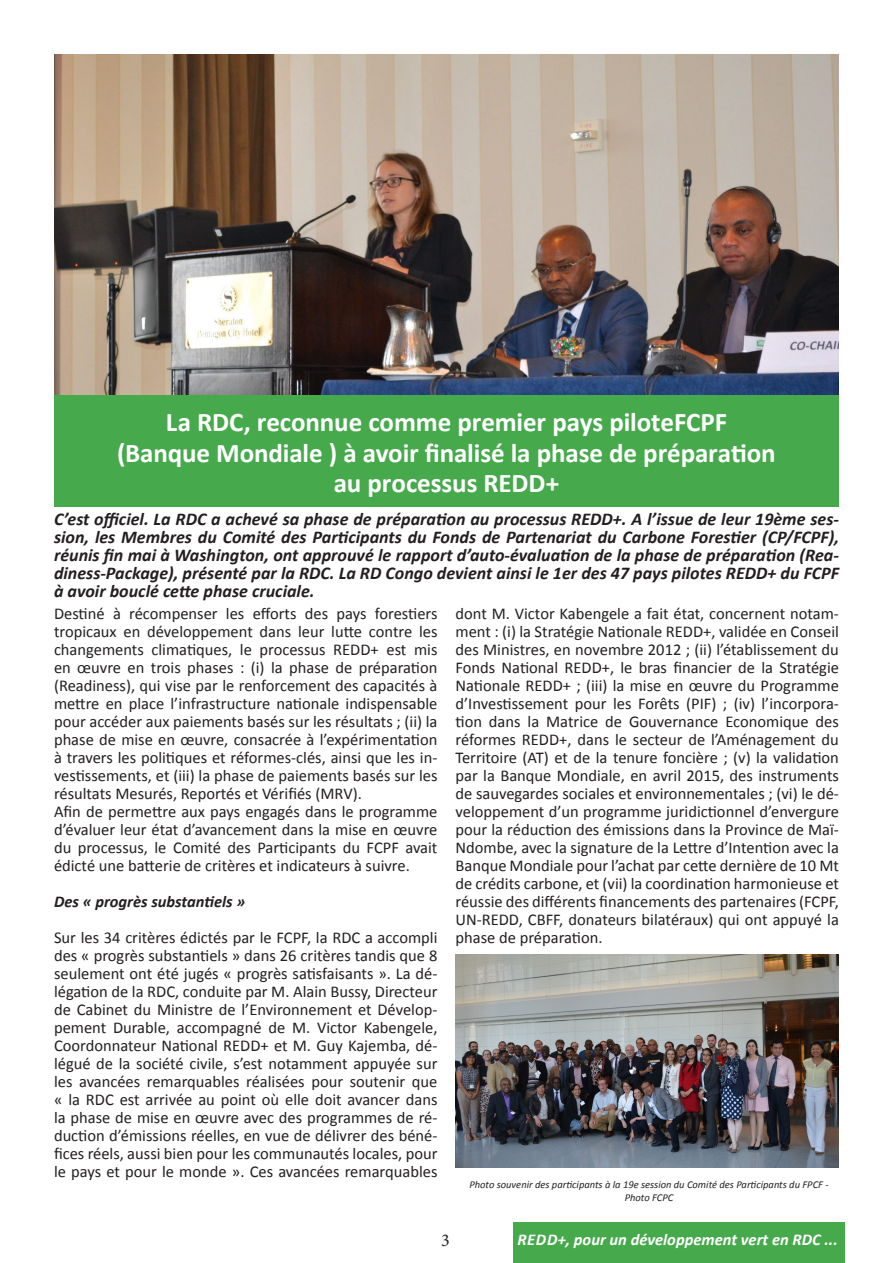
<style>
.page{position:relative;width:893px;height:1263px;background:#fff}
.page>*{position:absolute;margin:0;border:0;box-sizing:border-box;transform-origin:0 0}
.t1{font:700 27px "Calibri";letter-spacing:-.005em;color:#fff}
.t2{font:italic 700 18px/18px "Calibri";color:#231f20;text-align:justify}
.t3{font:18px "Minion Pro";color:#231f20}
.t4{font:16.5px/18px "Calibri";color:#231f20;text-align:justify}
.t5{font:italic 700 16.5px "Calibri";color:#fff}
.t6{font:700 16.5px "Calibri";color:#fff}
.t7{font:italic 700 16.5px "Calibri";color:#231f20}
.t8{font:italic 10.5px "Calibri";color:#231f20}
</style>
<div class="page">
<img style="left:54px;top:54px;width:785px;height:341px">
<div style="left:54px;top:395px;width:785px;height:112px;background:#46aa4c"></div>
<img style="left:455px;top:954px;width:384px;height:214px">
<div style="left:513px;top:1222px;width:331px;height:41px;background:#46aa4c"></div>
<p class="t1" style="left:166px;top:405px;width:563px">La RDC, reconnue comme premier pays piloteFCPF</p>
<p class="t1" style="left:117px;top:435px;width:660px">(Banque Mondiale ) à avoir finalisé la phase de préparation</p>
<p class="t1" style="left:334px;top:466px;width:227px">au processus REDD+</p>
<p class="t2" style="left:54px;top:510px;width:786px">C’est officiel. La RDC a achevé sa phase de préparation au processus REDD+. A l’issue de leur 19ème ses&shy;sion, les Membres du Comité des Participants du Fonds de Partenariat du Carbone Forestier (CP/FCPF), réunis fin mai à Washington, ont approuvé le rapport d’auto-évaluation de la phase de préparation (Rea&shy;diness-Package), présenté par la RDC. La RD Congo devient ainsi le 1er des 47 pays pilotes REDD+ du FCPF à avoir bouclé cette phase cruciale.</p>
<p class="t4" style="left:54px;top:604px;width:385px">Destiné à récompenser les efforts des pays forestiers tropicaux en développement dans leur lutte contre les changements climatiques, le processus REDD+ est mis en œuvre en trois phases : (i) la phase de préparation (Readiness), qui vise par le renforcement des capacités à mettre en place l’infrastructure nationale indispensable pour accéder aux paiements basés sur les résultats ; (ii) la phase de mise en œuvre, consacrée à l’expérimentation à travers les politiques et réformes-clés, ainsi que les in&shy;vestissements, et (iii) la phase de paiements basés sur les résultats Mesurés, Reportés et Vérifiés (MRV).</p>
<p class="t4" style="left:54px;top:802px;width:385px">Afin de permettre aux pays engagés dans le programme d’évaluer leur état d’avancement dans la mise en œuvre du processus, le Comité des Participants du FCPF avait édicté une batterie de critères et indicateurs à suivre.</p>
<p class="t7" style="left:54px;top:891px;width:193px">Des « progrès substantiels »</p>
<p class="t4" style="left:54px;top:928px;width:385px">Sur les 34 critères édictés par le FCPF, la RDC a accompli des « progrès substantiels » dans 26 critères tandis que 8 seulement ont été jugés « progrès satisfaisants ». La dé&shy;légation de la RDC, conduite par M. Alain Bussy, Directeur de Cabinet du Ministre de l’Environnement et Dévelop&shy;pement Durable, accompagné de M. Victor Kabengele, Coordonnateur National REDD+ et M. Guy Kajemba, dé&shy;légué de la société civile, s’est notamment appuyée sur les avancées remarquables réalisées pour soutenir que « la RDC est arrivée au point où elle doit avancer dans la phase de mise en œuvre avec des programmes de ré&shy;duction d’émissions réelles, en vue de délivrer des béné&shy;fices réels, aussi bien pour les communautés locales, pour le pays et pour le monde ». Ces avancées remarquables</p>
<p class="t4" style="left:455px;top:604px;width:385px">dont M. Victor Kabengele a fait état, concernent notam&shy;ment : (i) la Stratégie Nationale REDD+, validée en Conseil des Ministres, en novembre 2012 ; (ii) l’établissement du Fonds National REDD+, le bras financier de la Stratégie Nationale REDD+ ; (iii) la mise en œuvre du Programme d’Investissement pour les Forêts (PIF) ; (iv) l’incorpora&shy;tion dans la Matrice de Gouvernance Economique des réformes REDD+, dans le secteur de l’Aménagement du Territoire (AT) et de la tenure foncière ; (v) la validation par la Banque Mondiale, en avril 2015, des instruments de sauvegardes sociales et environnementales ; (vi) le dé&shy;veloppement d’un programme juridictionnel d’envergure pour la réduction des émissions dans la Province de Maï-Ndombe, avec la signature de la Lettre d’Intention avec la Banque Mondiale pour l’achat par cette dernière de 10 Mt de crédits carbone, et (vii) la coordination harmonieuse et réussie des différents financements des partenaires (FCPF, UN-REDD, CBFF, donateurs bilatéraux) qui ont appuyé la phase de préparation.</p>
<p class="t8" style="left:469px;top:1178px;width:361px">Photo souvenir des participants à la 19e session du Comité des Participants du FPCF -</p>
<p class="t8" style="left:625px;top:1190px;width:50px">Photo FCPC</p>
<p class="t5" style="left:517px;top:1229px;width:322px">REDD+, pour un développement vert en RDC ...</p>
<p class="t6" style="left:529px;top:1223px;width:303px">Redd+, pour un développement vert en RDC</p>
<p class="t3" style="left:441px;top:1228px;width:10px">3</p>
</div>
